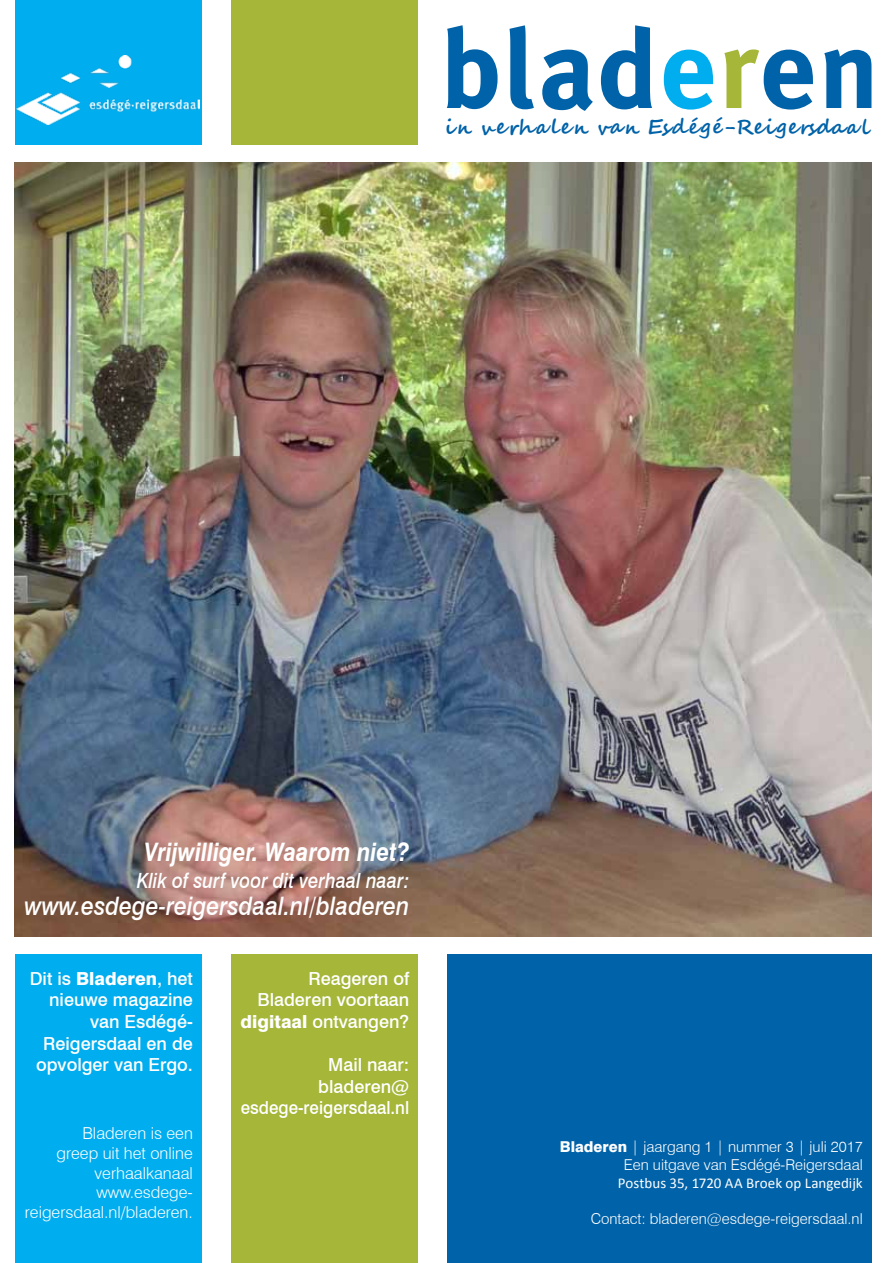
<style>
.page{position:relative;width:893px;height:1263px;background:#fff}
.page>*{position:absolute;margin:0;border:0;box-sizing:border-box;transform-origin:0 0}
.t1{font:700 111.75px "Meta Plus";letter-spacing:.015em;color:#0062a8}
.t2{font:italic 500 25.5px "Swiss 721 BT";color:#fff;scale:.9 1}
.t3{font:italic 700 25.5px "Swiss 721 BT";color:#fff;scale:.88 1}
.t4{font:italic 500 21px "Swiss 721 BT";color:#fff;scale:.88 1}
.t5{font:700 20.4px "Segoe Script";letter-spacing:.06em;color:#0062a8}
.t6{font:500 18px/21.6px "Swiss 721 BT";color:#fff;text-align:right}
.t7{font:300 16.5px/19.8px "Swiss 721 BT";color:#fff;text-align:right}
.t8{font:300 15px/18px "Swiss 721 BT";color:#fff;text-align:right}
.t9{font:15px "Calibri";color:#fff}
.s1{color:#00adef}
.s2{color:#a5b638}
.s3{font-weight:800}
</style>
<div class="page">
<img style="left:15px;top:162px;width:857px;height:774px">
<div style="left:15px;top:954px;width:186px;height:309px;background:#00adef"></div>
<div style="left:231px;top:954px;width:187px;height:309px;background:#a5b638"></div>
<div style="left:15px;top:0;width:186px;height:144px;background:#00adef"></div>
<div style="left:231px;top:0;width:187px;height:144px;background:#a5b638"></div>
<img style="left:16px;top:55px;width:184px;height:69px">
<div style="left:448px;top:954px;width:424px;height:309px;background:#0062a8"></div>
<h1 class="t1" style="left:440px;top:5px;width:440px">blad<span class="s1">e</span><span class="s2">r</span>en</h1>
<p class="t5" style="left:445px;top:110px;width:426px">in v erhalen van Esdégé-Reigersdaal</p>
<h2 class="t3" style="left:145px;top:836px;width:302px">Vrijwilliger. Waarom niet?</h2>
<p class="t4" style="left:137px;top:867px;width:311px">Klik of surf voor dit verhaal naar:</p>
<h2 class="t2" style="left:25px;top:890px;width:429px">www.esdege-reigersdaal.nl/bladeren</h2>
<p class="t6" style="left:30px;top:967px;width:165px">Dit is <span class="s3">Bladeren</span>, het nieuwe magazine van Esdégé-<br>Reigersdaal en de opvolger van Ergo.</p>
<p class="t6" style="left:241px;top:967px;width:170px">Reageren of<br>Bladeren voortaan <span class="s3">digitaal</span> ontvangen?</p>
<p class="t6" style="left:241px;top:1054px;width:170px">Mail naar: bladeren@ esdege‑reigersdaal.nl</p>
<p class="t7" style="left:25px;top:1123px;width:170px">Bladeren is een<br>greep uit het online verhaalkanaal www.esdege&shy;reigersdaal.nl/bladeren.</p>
<p class="t8" style="left:560px;top:1138px;width:304px"><span class="s3">Bladeren</span> | jaargang 1 | nummer 3 | juli 2017<br>Een uitgave van Esdégé-Reigersdaal</p>
<p class="t9" style="left:618px;top:1174px;width:246px">Postbus 35, 1720 AA Broek op Langedijk</p>
<p class="t8" style="left:591px;top:1210px;width:274px">Contact: bladeren@esdege-reigersdaal.nl</p>
</div>
